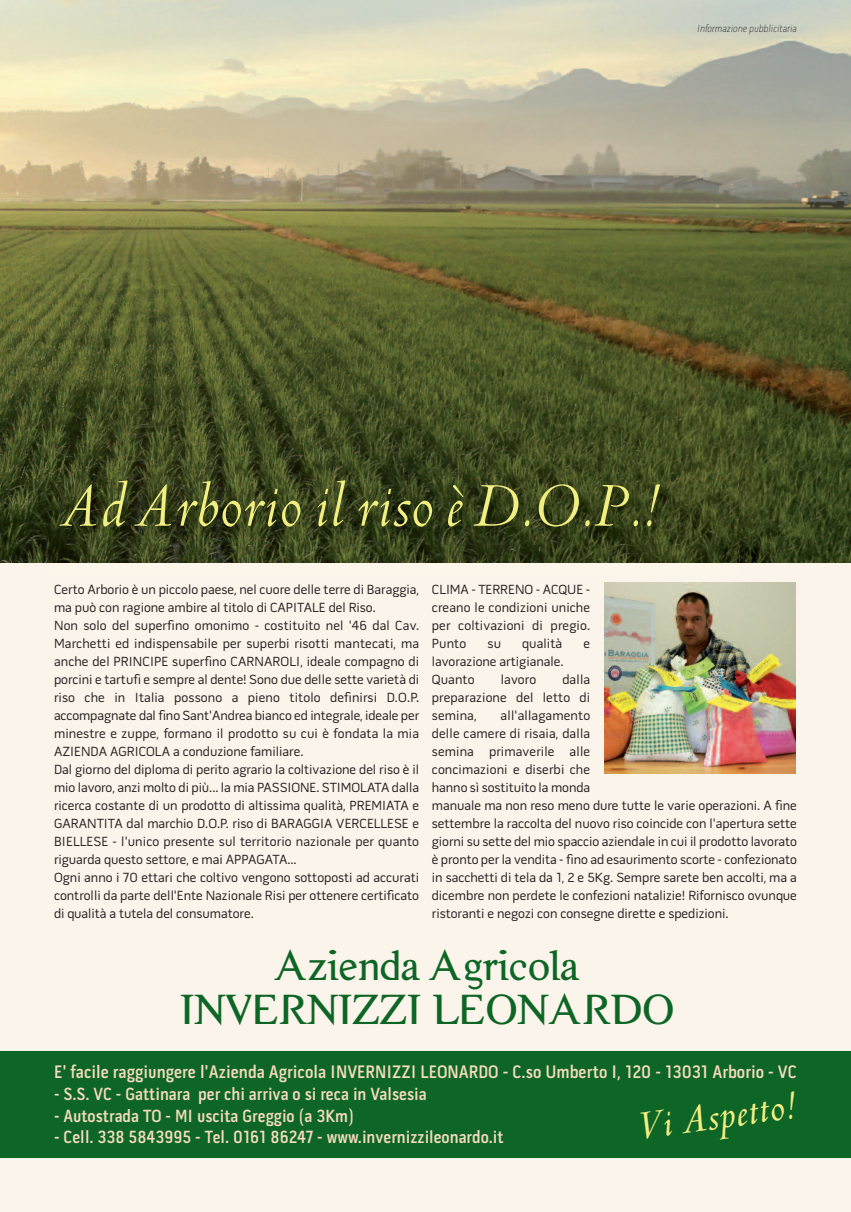
<style>
.page{position:relative;width:851px;height:1212px;background:#fff}
.page>*{position:absolute;margin:0;border:0;box-sizing:border-box;transform-origin:0 0}
.t1{font:italic 69.45px "Venetian 301 BT";letter-spacing:-.005em;color:#f2ef82}
.t2{font:44.1px/44.1px "Hard Times";color:#0e6626;text-align:center}
.t3{font:italic 600 44.1px "Venetian 301 BT";color:#f2ef82}
.t4{font:600 18.45px "Pill Gothic 300 mg";color:#f4dcbd}
.t5{font:600 18px "Pill Gothic 300 mg";color:#f4dcbd}
.t6{font:13.5px/18px "Pill Gothic 600 mg";color:#231f20}
.t7{font:10.5px "Pill Gothic 300 mg Thin Obq";color:#231f20}
</style>
<div class="page">
<div style="left:0;top:54px;width:850px;height:1158px;background:#fbf4ea"></div>
<img style="left:0;top:0;width:850px;height:562px">
<img style="left:49px;top:461px;width:689px;height:102px">
<div style="left:0;top:1051px;width:850px;height:106px;background:#0e6626"></div>
<img style="left:604px;top:583px;width:191px;height:191px">
<p class="t7" style="left:697px;top:23px;width:101px">Informazione pubblicitaria</p>
<h1 class="t1" style="left:64px;top:461px;width:600px">Ad Arborio il riso è D.O.P.!</h1>
<p class="t6" style="left:54px;top:580px;width:366px">Certo Arborio è un piccolo paese, nel cuore delle terre di Baraggia, ma può con ragione ambire al titolo di CAPITALE del Riso.<br>Non solo del superfino omonimo - costituito nel '46 dal Cav.<br>Marchetti ed indispensabile per superbi risotti mantecati, ma anche del PRINCIPE superfino CARNAROLI, ideale compagno di porcini e tartufi e sempre al dente! Sono due delle sette varietà di riso che in Italia possono a pieno titolo definirsi D.O.P. accompagnate dal fino Sant'Andrea bianco ed integrale, ideale per minestre e zuppe, formano il prodotto su cui è fondata la mia AZIENDA AGRICOLA a conduzione familiare.<br>Dal giorno del diploma di perito agrario la coltivazione del riso è il mio lavoro, anzi molto di più... la mia PASSIONE. STIMOLATA dalla ricerca costante di un prodotto di altissima qualità, PREMIATA e GARANTITA dal marchio D.O.P. riso di BARAGGIA VERCELLESE e BIELLESE - l'unico presente sul territorio nazionale per quanto riguarda questo settore, e mai APPAGATA...<br>Ogni anno i 70 ettari che coltivo vengono sottoposti ad accurati controlli da parte dell'Ente Nazionale Risi per ottenere certificato di qualità a tutela del consumatore.</p>
<p class="t6" style="left:432px;top:580px;width:160px;text-align:justify">CLIMA - TERRENO - ACQUE - creano le condizioni uniche per coltivazioni di pregio.<br>Punto</p>
<p class="t6" style="left:487px;top:634px;width:15px">su</p>
<p class="t6" style="left:522px;top:634px;width:42px">qualità</p>
<p class="t6" style="left:583px;top:634px;width:8px">e</p>
<p class="t6" style="left:432px;top:652px;width:133px">lavorazione artigianale.<br>Quanto</p>
<p class="t6" style="left:432px;top:670px;width:160px;text-align:justify;text-indent:130px">dalla preparazione del letto di semina,</p>
<p class="t6" style="left:500px;top:670px;width:37px">lavoro</p>
<p class="t6" style="left:432px;top:706px;width:366px;text-indent:69px">all'allagamento<br>delle camere di risaia, dalla<br>semina primaverile alle<br>concimazioni e diserbi che<br>hanno sì sostituito la monda<br>manuale ma non reso meno dure tutte le varie operazioni. A fine settembre la raccolta del nuovo riso coincide con l'apertura sette giorni su sette del mio spaccio aziendale in cui il prodotto lavorato è pronto per la vendita - fino ad esaurimento scorte - confezionato in sacchetti di tela da 1, 2 e 5Kg. Sempre sarete ben accolti, ma a dicembre non perdete le confezioni natalizie! Rifornisco ovunque ristoranti e negozi con consegne dirette e spedizioni.</p>
<h2 class="t2" style="left:180px;top:942px;width:495px">Azienda Agricola<br>INVERNIZZI LEONARDO</h2>
<h3 class="t4" style="left:54px;top:1061px;width:744px">E' facile raggiungere l'Azienda Agricola INVERNIZZI LEONARDO - C.so Umberto I, 120 - 13031 Arborio - VC</h3>
<h3 class="t5" style="left:54px;top:1083px;width:374px">- S.S. VC - Gattinara per chi arriva o si reca in Valsesia</h3>
<h3 class="t5" style="left:54px;top:1104px;width:302px">- Autostrada TO - MI uscita Greggio (a 3Km)</h3>
<h3 class="t5" style="left:54px;top:1126px;width:451px">- Cell. 338 5843995 - Tel. 0161 86247 - www.invernizzileonardo.it</h3>
<h2 class="t3" style="left:634px;top:1098px;width:162px;rotate:-8deg">Vi Aspetto!</h2>
</div>
